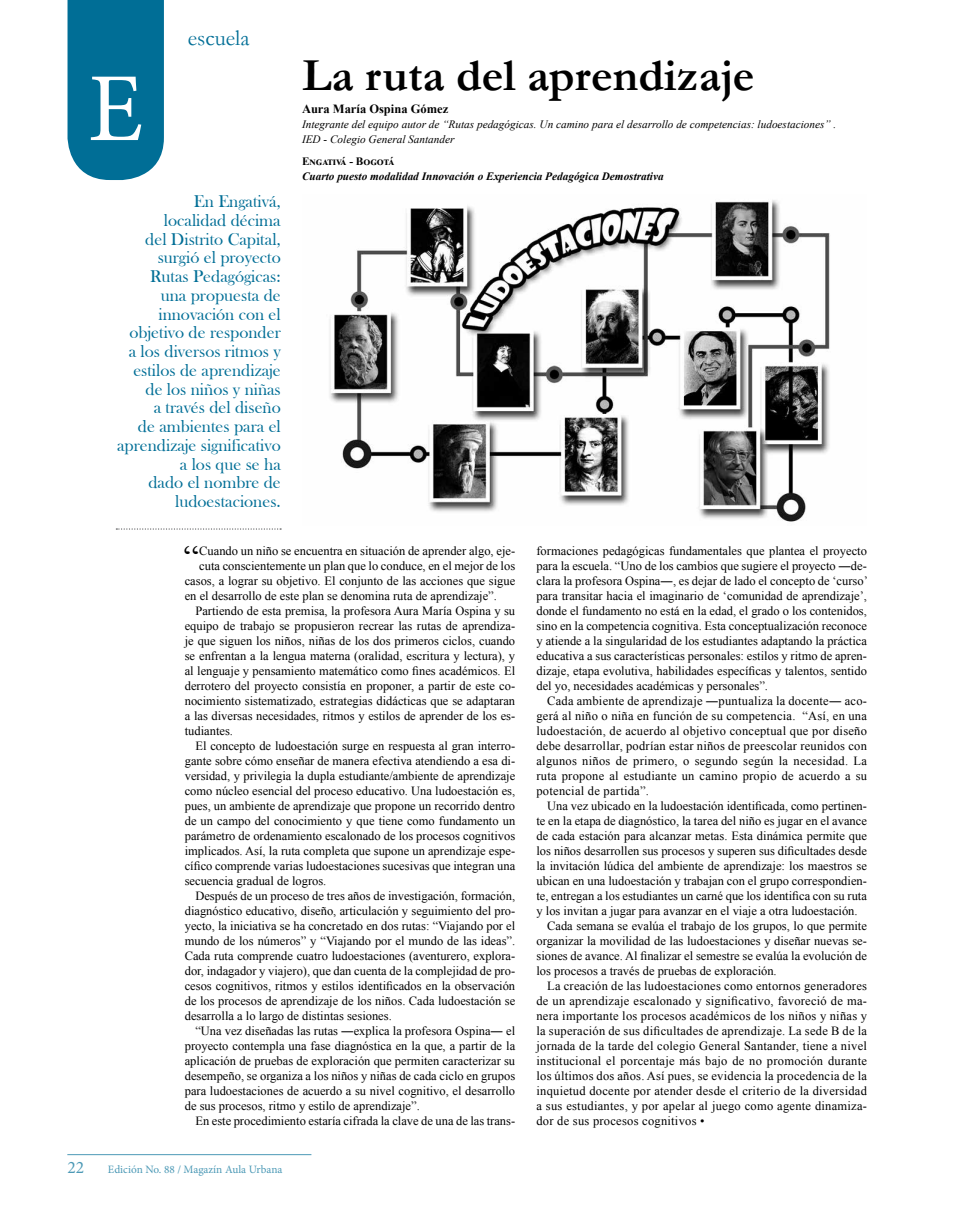
<style>
.page{position:relative;width:957px;height:1205px;background:#fff}
.page>*{position:absolute;margin:0;border:0;box-sizing:border-box;transform-origin:0 0}
.t1{font:97.5px "Minion Pro";color:#fff}
.t2{font:700 46.25px "Garamond";color:#000}
.t3{font:35.12px "Times New Roman";color:#000}
.t4{font:22.5px "Garamond";color:#006e96}
.t5{font:17.5px/18.8px "Bask Old Face";color:#006e96;text-align:right}
.t6{font:17.5px "Minion Pro";color:#4c99b6}
.t7{font:12.5px/15px "Times New Roman";color:#000;text-align:justify}
.t8{font:12.5px "Times New Roman";letter-spacing:.02em;color:#000}
.t9{font:700 12.5px "Times New Roman";color:#000}
.t10{font:italic 11.25px/15px "Times New Roman";color:#000}
.t11{font:italic 700 11.25px "Times New Roman";color:#000}
.t12{font:11.25px "Minion Pro";color:#4c99b6}
.t13{font:700 11.25px "Times New Roman";color:#000}
</style>
<div class="page">
<hr style="left:67px;top:1154px;width:244px;height:1px;background:#4c99b6">
<svg style="left:116px;top:528px;width:165px;height:2px"></svg>
<img style="left:329px;top:200px;width:501px;height:322px">
<div style="left:67px;top:0;width:97px;height:180px;background:#006e96"></div>
<h1 class="t1" style="left:88px;top:44px;width:57px">E</h1>
<h3 class="t4" style="left:188px;top:25px;width:63px">escuela</h3>
<h2 class="t2" style="left:302px;top:50px;width:454px">La ruta del aprendizaje</h2>
<p class="t9" style="left:302px;top:102px;width:148px">Aura María Ospina Gómez</p>
<p class="t10" style="left:302px;top:116px;width:536px">Integrante del equipo autor de “Rutas pedagógicas. Un camino para el desarrollo de competencias: ludoestaciones” .<br>IED - Colegio General Santander</p>
<p class="t13" style="left:302px;top:155px;width:94px">Engativá - Bogotá</p>
<p class="t11" style="left:302px;top:170px;width:363px">Cuarto puesto modalidad Innovación o Experiencia Pedagógica Demostrativa</p>
<p class="t5" style="left:117px;top:193px;width:165px">En Engativá,<br>localidad décima<br>del Distrito Capital, surgió el proyecto<br>Rutas Pedagógicas:<br>una propuesta de innovación con el objetivo de responder<br>a los diversos ritmos y estilos de aprendizaje de los niños y niñas<br>a través del diseño<br>de ambientes para el aprendizaje significativo a los que se ha<br>dado el nombre de ludoestaciones.</p>
<h3 class="t3" style="left:184px;top:539px;width:17px">“</h3>
<p class="t7" style="left:199px;top:543px;width:317px">Cuando un niño se encuentra en situación de aprender algo, eje-</p>
<p class="t7" style="left:199px;top:558px;width:317px">cuta conscientemente un plan que lo conduce, en el mejor de los</p>
<p class="t7" style="left:185px;top:573px;width:332px">casos, a lograr su objetivo. El conjunto de las acciones que sigue</p>
<p class="t7" style="left:185px;top:588px;width:314px">en el desarrollo de este plan se denomina ruta de aprendizaje”.</p>
<p class="t7" style="left:195px;top:603px;width:321px">Partiendo de esta premisa, la profesora Aura María Ospina y su</p>
<p class="t7" style="left:185px;top:618px;width:332px">equipo de trabajo se propusieron recrear las rutas de aprendiza-</p>
<p class="t7" style="left:185px;top:633px;width:332px">je que siguen los niños, niñas de los dos primeros ciclos, cuando</p>
<p class="t7" style="left:185px;top:648px;width:332px">se enfrentan a la lengua materna (oralidad, escritura y lectura), y</p>
<p class="t7" style="left:185px;top:663px;width:332px">al lenguaje y pensamiento matemático como fines académicos. El</p>
<p class="t7" style="left:185px;top:678px;width:332px">derrotero del proyecto consistía en proponer, a partir de este co-</p>
<p class="t7" style="left:185px;top:693px;width:332px">nocimiento sistematizado, estrategias didácticas que se adaptaran</p>
<p class="t7" style="left:185px;top:708px;width:332px">a las diversas necesidades, ritmos y estilos de aprender de los es-</p>
<p class="t7" style="left:185px;top:723px;width:50px">tudiantes.</p>
<p class="t7" style="left:195px;top:738px;width:321px">El concepto de ludoestación surge en respuesta al gran interro-</p>
<p class="t7" style="left:185px;top:753px;width:332px">gante sobre cómo enseñar de manera efectiva atendiendo a esa di-</p>
<p class="t7" style="left:185px;top:768px;width:332px">versidad, y privilegia la dupla estudiante/ambiente de aprendizaje</p>
<p class="t7" style="left:185px;top:783px;width:332px">como núcleo esencial del proceso educativo. Una ludoestación es,</p>
<p class="t7" style="left:185px;top:798px;width:332px">pues, un ambiente de aprendizaje que propone un recorrido dentro</p>
<p class="t7" style="left:185px;top:813px;width:332px">de un campo del conocimiento y que tiene como fundamento un</p>
<p class="t7" style="left:185px;top:828px;width:332px">parámetro de ordenamiento escalonado de los procesos cognitivos</p>
<p class="t7" style="left:185px;top:843px;width:332px">implicados. Así, la ruta completa que supone un aprendizaje espe-</p>
<p class="t7" style="left:185px;top:858px;width:332px">cífico comprende varias ludoestaciones sucesivas que integran una</p>
<p class="t7" style="left:185px;top:873px;width:143px">secuencia gradual de logros.</p>
<p class="t7" style="left:195px;top:888px;width:321px">Después de un proceso de tres años de investigación, formación,</p>
<p class="t7" style="left:185px;top:903px;width:332px">diagnóstico educativo, diseño, articulación y seguimiento del pro-</p>
<p class="t7" style="left:185px;top:918px;width:332px">yecto, la iniciativa se ha concretado en dos rutas: “Viajando por el</p>
<p class="t7" style="left:185px;top:933px;width:332px">mundo de los números” y “Viajando por el mundo de las ideas”.</p>
<p class="t7" style="left:185px;top:948px;width:332px">Cada ruta comprende cuatro ludoestaciones (aventurero, explora-</p>
<p class="t7" style="left:185px;top:963px;width:332px">dor, indagador y viajero), que dan cuenta de la complejidad de pro-</p>
<p class="t7" style="left:185px;top:978px;width:332px">cesos cognitivos, ritmos y estilos identificados en la observación</p>
<p class="t7" style="left:185px;top:993px;width:332px">de los procesos de aprendizaje de los niños. Cada ludoestación se</p>
<p class="t7" style="left:185px;top:1008px;width:209px">desarrolla a lo largo de distintas sesiones.</p>
<p class="t7" style="left:195px;top:1023px;width:321px">“Una vez diseñadas las rutas ―explica la profesora Ospina― el</p>
<p class="t7" style="left:185px;top:1038px;width:332px">proyecto contempla una fase diagnóstica en la que, a partir de la</p>
<p class="t7" style="left:185px;top:1053px;width:332px">aplicación de pruebas de exploración que permiten caracterizar su</p>
<p class="t7" style="left:185px;top:1068px;width:332px">desempeño, se organiza a los niños y niñas de cada ciclo en grupos</p>
<p class="t7" style="left:185px;top:1083px;width:332px">para ludoestaciones de acuerdo a su nivel cognitivo, el desarrollo</p>
<p class="t7" style="left:185px;top:1098px;width:237px">de sus procesos, ritmo y estilo de aprendizaje”.</p>
<p class="t7" style="left:195px;top:1113px;width:321px">En este procedimiento estaría cifrada la clave de una de las trans-</p>
<h3 class="t6" style="left:67px;top:1155px;width:18px">22</h3>
<p class="t12" style="left:108px;top:1161px;width:176px">Edición No. 88 / Magazín Aula Urbana</p>
<p class="t7" style="left:536px;top:543px;width:333px">formaciones pedagógicas fundamentales que plantea el proyecto para la escuela. “Uno de los cambios que sugiere el proyecto ―de&shy;clara la profesora Ospina―, es dejar de lado el concepto de ‘curso’ para transitar hacia el imaginario de ‘comunidad de aprendizaje’, donde el fundamento no está en la edad, el grado o los contenidos, sino en la competencia cognitiva. Esta conceptualización reconoce y atiende a la singularidad de los estudiantes adaptando la práctica educativa a sus características personales: estilos y ritmo de apren&shy;dizaje, etapa evolutiva, habilidades específicas y talentos, sentido del yo, necesidades académicas y personales”.</p>
<p class="t7" style="left:536px;top:693px;width:332px;text-indent:11px">Cada ambiente de aprendizaje ―puntualiza la docente― aco&shy;gerá al niño o niña en función de su competencia. “Así, en una ludoestación, de acuerdo al objetivo conceptual que por diseño debe desarrollar, podrían estar niños de preescolar reunidos con algunos niños de primero, o segundo según la necesidad. La ruta propone al estudiante un camino propio de acuerdo a su potencial de partida”.</p>
<p class="t7" style="left:547px;top:798px;width:321px">Una vez ubicado en la ludoestación identificada, como pertinen-</p>
<p class="t7" style="left:536px;top:813px;width:332px">te en la etapa de diagnóstico, la tarea del niño es jugar en el avance</p>
<p class="t7" style="left:536px;top:828px;width:332px">de cada estación para alcanzar metas. Esta dinámica permite que</p>
<p class="t7" style="left:536px;top:843px;width:332px">los niños desarrollen sus procesos y superen sus dificultades desde</p>
<p class="t7" style="left:536px;top:858px;width:332px">la invitación lúdica del ambiente de aprendizaje: los maestros se</p>
<p class="t7" style="left:536px;top:873px;width:332px">ubican en una ludoestación y trabajan con el grupo correspondien-</p>
<p class="t7" style="left:536px;top:888px;width:332px">te, entregan a los estudiantes un carné que los identifica con su ruta</p>
<p class="t7" style="left:536px;top:903px;width:323px">y los invitan a jugar para avanzar en el viaje a otra ludoestación.</p>
<p class="t7" style="left:547px;top:918px;width:321px">Cada semana se evalúa el trabajo de los grupos, lo que permite</p>
<p class="t7" style="left:536px;top:933px;width:332px">organizar la movilidad de las ludoestaciones y diseñar nuevas se-</p>
<p class="t7" style="left:536px;top:948px;width:332px">siones de avance. Al finalizar el semestre se evalúa la evolución de</p>
<p class="t7" style="left:536px;top:963px;width:242px">los procesos a través de pruebas de exploración.</p>
<p class="t8" style="left:547px;top:979px;width:321px">La creación de las ludoestaciones como entornos generadores</p>
<p class="t8" style="left:536px;top:994px;width:332px">de un aprendizaje escalonado y significativo, favoreció de ma-</p>
<p class="t8" style="left:536px;top:1009px;width:332px">nera importante los procesos académicos de los niños y niñas y</p>
<p class="t8" style="left:536px;top:1024px;width:332px">la superación de sus dificultades de aprendizaje. La sede B de la</p>
<p class="t8" style="left:536px;top:1039px;width:332px">jornada de la tarde del colegio General Santander, tiene a nivel</p>
<p class="t8" style="left:536px;top:1054px;width:332px">institucional el porcentaje más bajo de no promoción durante</p>
<p class="t8" style="left:536px;top:1069px;width:332px">los últimos dos años. Así pues, se evidencia la procedencia de la</p>
<p class="t8" style="left:536px;top:1084px;width:332px">inquietud docente por atender desde el criterio de la diversidad</p>
<p class="t8" style="left:536px;top:1099px;width:332px">a sus estudiantes, y por apelar al juego como agente dinamiza-</p>
<p class="t8" style="left:536px;top:1114px;width:170px">dor de sus procesos cognitivos •</p>
</div>
